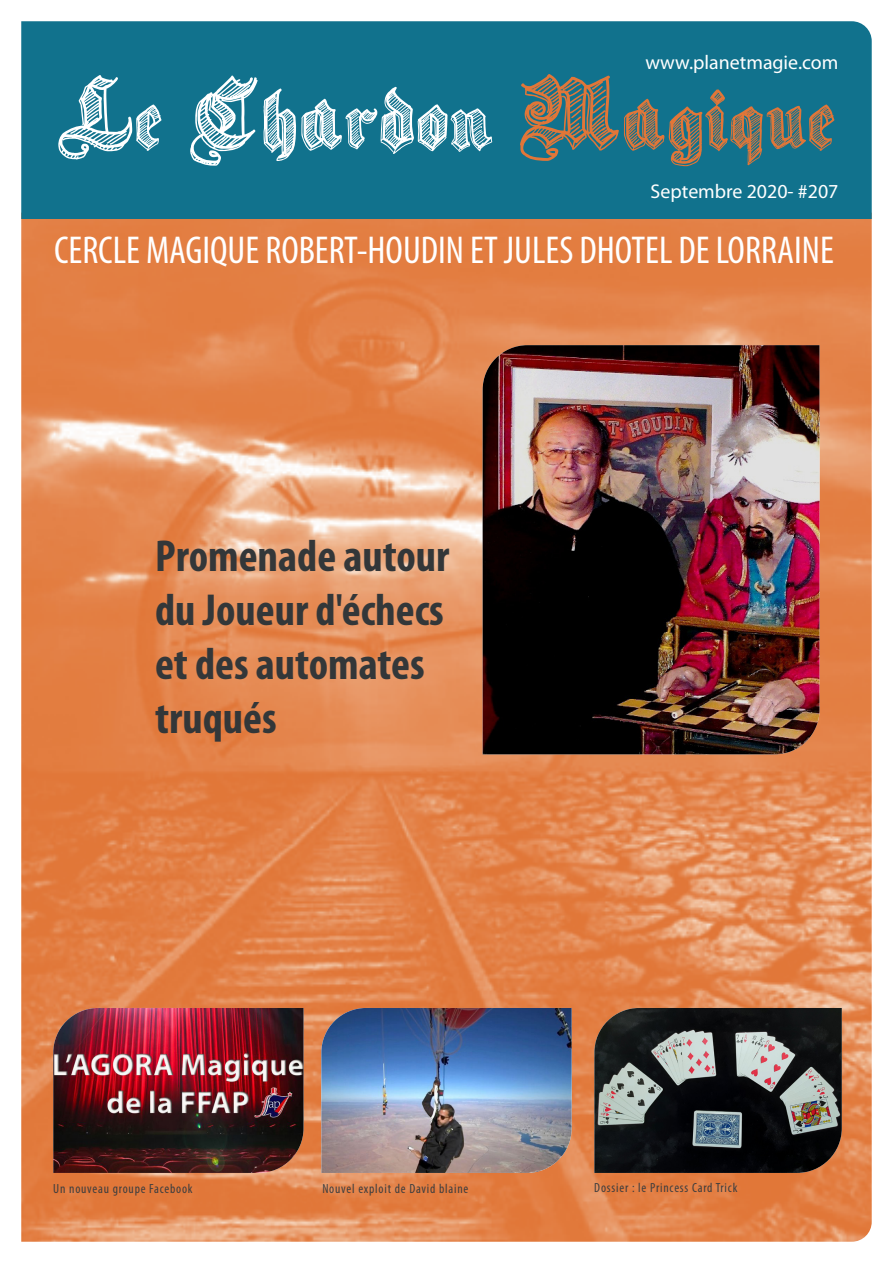
<style>
.page{position:relative;width:893px;height:1263px;background:#fff}
.page>*{position:absolute;margin:0;border:0;box-sizing:border-box;transform-origin:0 0}
.Main_heading__cover{font:102px "Sketch Gothic School";color:#fff}
.Sous_titre_Chapô{font:700 condensed 45px/54px "Myriad Pro";color:#333739}
.Cover_section_announ{font:condensed 39px "Myriad Pro";color:#fff}
.t1{font:19.95px "Myriad Pro";color:#fff}
.Cover_intro_blue{font:condensed 13.2px "Myriad Pro";letter-spacing:.06em;color:#3e3e3f}
.s1{color:#e17638}
</style>
<div class="page">
<img style="left:21px;top:219px;width:851px;height:1023px">
<div style="left:21px;top:21px;width:851px;height:198px;background:#11728d"></div>
<img style="left:53px;top:1008px;width:251px;height:165px">
<img style="left:321px;top:1008px;width:251px;height:165px">
<img style="left:594px;top:1008px;width:248px;height:165px">
<img style="left:483px;top:345px;width:336px;height:409px">
<p class="t1" style="left:645px;top:50px;width:195px">www.planetmagie.com</p>
<p class="Main_heading__cover" style="left:57px;top:61px;width:780px">Le Chardon <span class="s1">Magique</span></p>
<p class="t1" style="left:651px;top:179px;width:189px">Septembre 2020- #207</p>
<p class="Cover_section_announ" style="left:54px;top:227px;width:781px">CERCLE MAGIQUE ROBERT-HOUDIN ET JULES DHOTEL DE LORRAINE</p>
<p class="Sous_titre_Chapô" style="left:155px;top:528px;width:296px">Promenade autour du Joueur d'échecs et des automates truqués</p>
<p class="Cover_intro_blue" style="left:53px;top:1180px;width:141px">Un nouveau groupe Facebook</p>
<p class="Cover_intro_blue" style="left:322px;top:1180px;width:148px">Nouvel exploit de David blaine</p>
<p class="Cover_intro_blue" style="left:594px;top:1180px;width:145px">Dossier : le Princess Card Trick</p>
</div>
